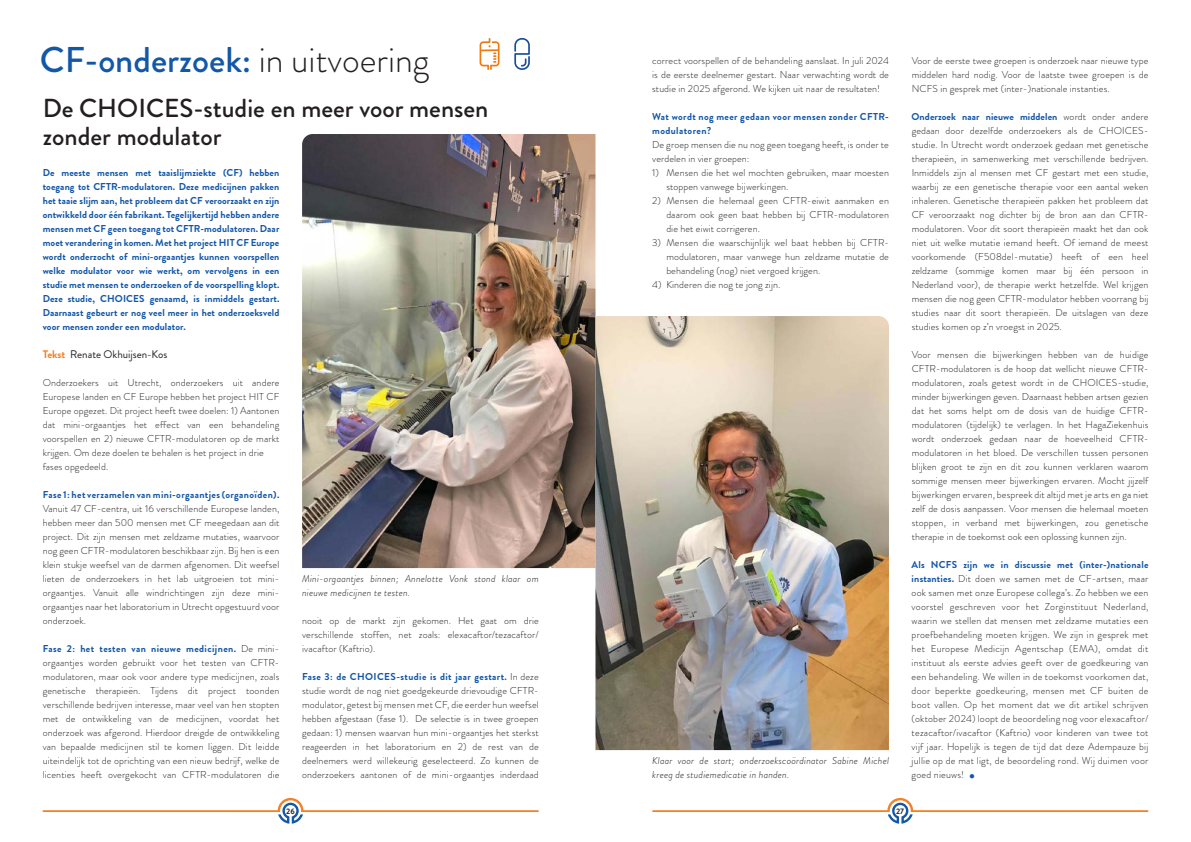
<style>
.page{position:relative;width:1191px;height:842px;background:#fff}
.page>*{position:absolute;margin:0;border:0;box-sizing:border-box;transform-origin:0 0}
.t1{font:500 35.8px "Brandon Grotesque";color:#1357a7}
.t2{font:300 30px "Brandon Grotesque";color:#1357a7}
.t3{font:500 26px/28px "Brandon Grotesque";color:#231f20}
.t4{font:11px "Brandon Grotesque";color:#231f20}
.t5{font:300 10px/14px "Brandon Grotesque";letter-spacing:.01em;color:#231f20;text-align:justify}
.t6{font:700 10px/14px "Brandon Grotesque";letter-spacing:.04em;color:#1357a7}
.t7{font:italic 300 10px/14px "Brandon Grotesque";letter-spacing:.02em;color:#231f20}
.t8{font:700 8px "Brandon Grotesque";color:#231f20}
.s1{font-weight:300;color:#231f20}
.s2{font-weight:700;color:#f48026}
.s3{font-weight:700;color:#1357a7}
</style>
<div class="page">
<svg style="left:479px;top:38px;width:20px;height:32px"></svg>
<svg style="left:514px;top:38px;width:16px;height:32px"></svg>
<img style="left:302px;top:134px;width:293px;height:434px">
<img style="left:595px;top:316px;width:294px;height:434px">
<svg style="left:43px;top:798px;width:496px;height:26px"></svg>
<svg style="left:652px;top:798px;width:496px;height:26px"></svg>
<h1 class="t1" style="left:40px;top:47px;width:391px">CF-onderzoek: <span class="s1">in uitvoering</span></h1>
<h3 class="t3" style="left:43px;top:98px;width:447px">De CHOICES-studie en meer voor mensen zonder modulator</h3>
<p class="t6" style="left:43px;top:167px;width:238px;text-align:justify">De meeste mensen met taaislijmziekte (CF) hebben toegang tot CFTR-modulatoren. Deze medicijnen pakken het taaie slijm aan, het probleem dat CF veroorzaakt en zijn ontwikkeld door één fabrikant. Tegelijkertijd hebben andere mensen met CF geen toegang tot CFTR-modulatoren. Daar moet verandering in komen. Met het project HIT CF Europe wordt onderzocht of mini-orgaantjes kunnen voorspellen welke modulator voor wie werkt, om vervolgens in een studie met mensen te onderzoeken of de voorspelling klopt.<br>Deze studie, CHOICES genaamd, is inmiddels gestart.<br>Daarnaast gebeurt er nog veel meer in het onderzoeksveld voor mensen zonder een modulator.</p>
<p class="t4" style="left:43px;top:350px;width:126px"><span class="s2">Tekst</span> Renate Okhuijsen-Kos</p>
<p class="t5" style="left:43px;top:377px;width:238px;text-align:left">Onderzoekers uit Utrecht, onderzoekers uit andere Europese landen en CF Europe hebben het project HIT CF Europe opgezet. Dit project heeft twee doelen: 1) Aantonen dat mini-orgaantjes het effect van een behandeling voorspellen en 2) nieuwe CFTR-modulatoren op de markt krijgen. Om deze doelen te behalen is het project in drie fases opgedeeld.</p>
<p class="t6" style="left:43px;top:489px;width:238px">Fase 1: het verzamelen van mini-orgaantjes (organoïden).</p>
<p class="t5" style="left:43px;top:503px;width:238px">Vanuit 47 CF-centra, uit 16 verschillende Europese landen, hebben meer dan 500 mensen met CF meegedaan aan dit project. Dit zijn mensen met zeldzame mutaties, waarvoor nog geen CFTR-modulatoren beschikbaar zijn. Bij hen is een klein stukje weefsel van de darmen afgenomen. Dit weefsel lieten de onderzoekers in het lab uitgroeien tot mini&shy;orgaantjes. Vanuit alle windrichtingen zijn deze mini&shy;orgaantjes naar het laboratorium in Utrecht opgestuurd voor onderzoek.</p>
<p class="t5" style="left:43px;top:643px;width:238px"><span class="s3">Fase 2: het testen van nieuwe medicijnen.</span> De mini&shy;orgaantjes worden gebruikt voor het testen van CFTR&shy;modulatoren, maar ook voor andere type medicijnen, zoals genetische therapieën. Tijdens dit project toonden verschillende bedrijven interesse, maar veel van hen stopten met de ontwikkeling van de medicijnen, voordat het onderzoek was afgerond. Hierdoor dreigde de ontwikkeling van bepaalde medicijnen stil te komen liggen. Dit leidde uiteindelijk tot de oprichting van een nieuw bedrijf, welke de licenties heeft overgekocht van CFTR-modulatoren die</p>
<p class="t7" style="left:302px;top:573px;width:238px">Mini-orgaantjes binnen; Annelotte Vonk stond klaar om nieuwe medicijnen te testen.</p>
<p class="t5" style="left:302px;top:615px;width:238px">nooit op de markt zijn gekomen. Het gaat om drie verschillende stoffen, net zoals: elexacaftor/tezacaftor/ ivacaftor (Kaftrio).</p>
<p class="t5" style="left:302px;top:671px;width:238px"><span class="s3">Fase 3: de CHOICES-studie is dit jaar gestart.</span> In deze studie wordt de nog niet goedgekeurde drievoudige CFTR&shy;modulator, getest bij mensen met CF, die eerder hun weefsel hebben afgestaan (fase 1). De selectie is in twee groepen gedaan: 1) mensen waarvan hun mini-orgaantjes het sterkst reageerden in het laboratorium en 2) de rest van de deelnemers werd willekeurig geselecteerd. Zo kunnen de onderzoekers aantonen of de mini-orgaantjes inderdaad</p>
<p class="t5" style="left:652px;top:55px;width:238px">correct voorspellen of de behandeling aanslaat. In juli 2024 is de eerste deelnemer gestart. Naar verwachting wordt de studie in 2025 afgerond. We kijken uit naar de resultaten!</p>
<p class="t6" style="left:652px;top:111px;width:238px">Wat wordt nog meer gedaan voor mensen zonder CFTR&shy;modulatoren?</p>
<p class="t5" style="left:652px;top:139px;width:238px">De groep mensen die nu nog geen toegang heeft, is onder te verdelen in vier groepen:</p>
<p class="t5" style="left:666px;top:167px;width:224px;text-indent:-14px">1) Mensen die het wel mochten gebruiken, maar moesten stoppen vanwege bijwerkingen.</p>
<p class="t5" style="left:666px;top:195px;width:224px;text-indent:-14px">2) Mensen die helemaal geen CFTR-eiwit aanmaken en daarom ook geen baat hebben bij CFTR-modulatoren die het eiwit corrigeren.</p>
<p class="t5" style="left:666px;top:237px;width:224px;text-indent:-14px">3) Mensen die waarschijnlijk wel baat hebben bij CFTR&shy;modulatoren, maar vanwege hun zeldzame mutatie de behandeling (nog) niet vergoed krijgen.</p>
<p class="t5" style="left:652px;top:279px;width:130px">4) Kinderen die nog te jong zijn.</p>
<p class="t7" style="left:652px;top:755px;width:238px">Klaar voor de start; onderzoekscoördinator Sabine Michel kreeg de studiemedicatie in handen.</p>
<p class="t5" style="left:911px;top:55px;width:238px">Voor de eerste twee groepen is onderzoek naar nieuwe type middelen hard nodig. Voor de laatste twee groepen is de NCFS in gesprek met (inter-)nationale instanties.</p>
<p class="t5" style="left:911px;top:111px;width:238px"><span class="s3">Onderzoek naar nieuwe middelen</span> wordt onder andere gedaan door dezelfde onderzoekers als de CHOICES&shy;studie. In Utrecht wordt onderzoek gedaan met genetische therapieën, in samenwerking met verschillende bedrijven.<br>Inmiddels zijn al mensen met CF gestart met een studie, waarbij ze een genetische therapie voor een aantal weken inhaleren. Genetische therapieën pakken het probleem dat CF veroorzaakt nog dichter bij de bron aan dan CFTR&shy;modulatoren. Voor dit soort therapieën maakt het dan ook niet uit welke mutatie iemand heeft. Of iemand de meest voorkomende (F508del-mutatie) heeft of een heel zeldzame (sommige komen maar bij één persoon in Nederland voor), de therapie werkt hetzelfde. Wel krijgen mensen die nog geen CFTR-modulator hebben voorrang bij studies naar dit soort therapieën. De uitslagen van deze studies komen op z’n vroegst in 2025.</p>
<p class="t5" style="left:911px;top:349px;width:238px">Voor mensen die bijwerkingen hebben van de huidige CFTR-modulatoren is de hoop dat wellicht nieuwe CFTR&shy;modulatoren, zoals getest wordt in de CHOICES-studie, minder bijwerkingen geven. Daarnaast hebben artsen gezien dat het soms helpt om de dosis van de huidige CFTR&shy;modulatoren (tijdelijk) te verlagen. In het HagaZiekenhuis wordt onderzoek gedaan naar de hoeveelheid CFTR&shy;modulatoren in het bloed. De verschillen tussen personen blijken groot te zijn en dit zou kunnen verklaren waarom sommige mensen meer bijwerkingen ervaren. Mocht jijzelf bijwerkingen ervaren, bespreek dit altijd met je arts en ga niet zelf de dosis aanpassen. Voor mensen die helemaal moeten stoppen, in verband met bijwerkingen, zou genetische therapie in de toekomst ook een oplossing kunnen zijn.</p>
<p class="t5" style="left:911px;top:559px;width:238px"><span class="s3">Als NCFS zijn we in discussie met (inter-)nationale instanties.</span> Dit doen we samen met de CF-artsen, maar ook samen met onze Europese collega’s. Zo hebben we een voorstel geschreven voor het Zorginstituut Nederland, waarin we stellen dat mensen met zeldzame mutaties een proefbehandeling moeten krijgen. We zijn in gesprek met het Europese Medicijn Agentschap (EMA), omdat dit instituut als eerste advies geeft over de goedkeuring van een behandeling. We willen in de toekomst voorkomen dat, door beperkte goedkeuring, mensen met CF buiten de boot vallen. Op het moment dat we dit artikel schrijven (oktober 2024) loopt de beoordeling nog voor elexacaftor/ tezacaftor/ivacaftor (Kaftrio) voor kinderen van twee tot vijf jaar. Hopelijk is tegen de tijd dat deze Adempauze bij jullie op de mat ligt, de beoordeling rond. Wij duimen voor goed nieuws!</p>
<h2 class="t2" style="left:966px;top:762px;width:12px">•</h2>
<p class="t8" style="left:286px;top:808px;width:10px">26</p>
<p class="t8" style="left:896px;top:808px;width:10px">27</p>
</div>
